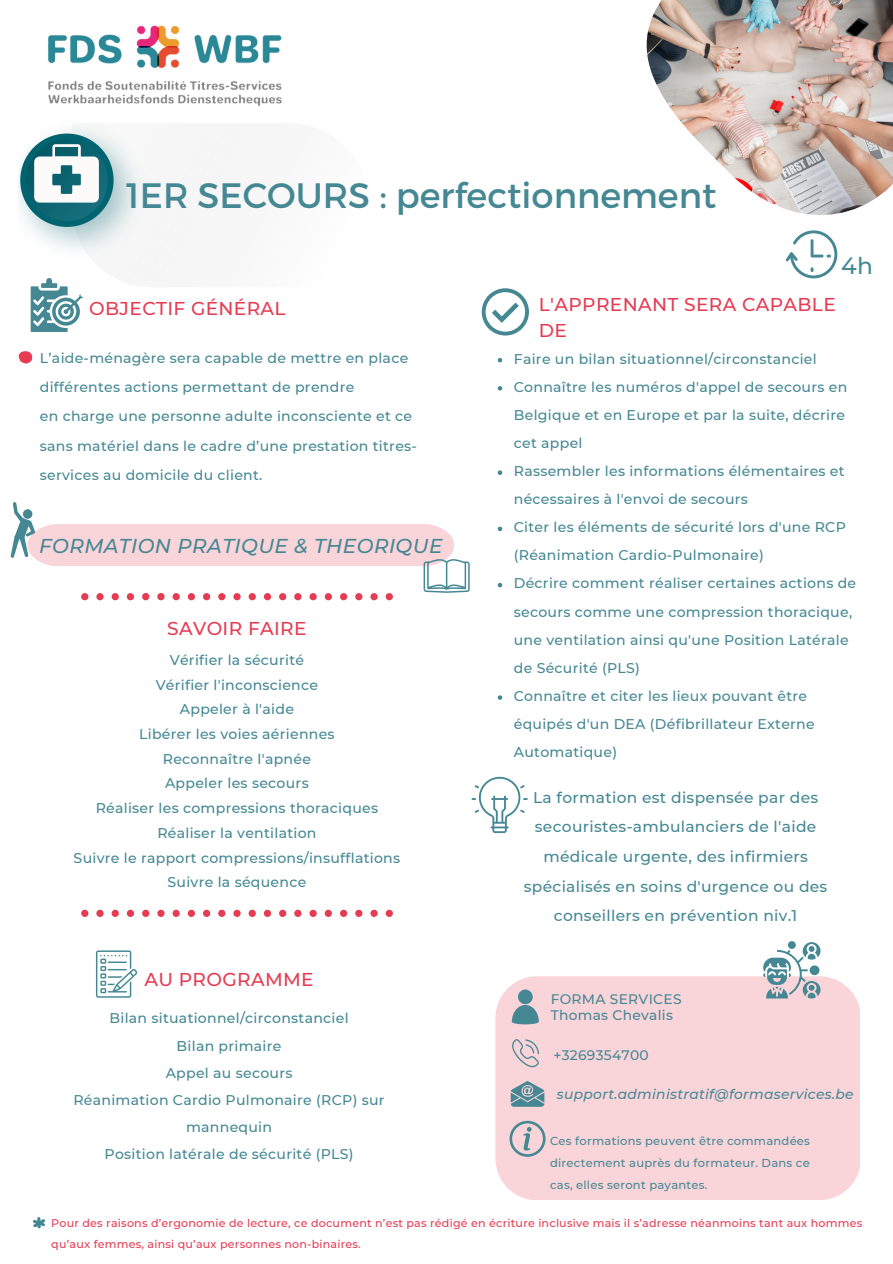
<style>
.page{position:relative;width:893px;height:1264px;background:#fff}
.page>*{position:absolute;margin:0;border:0;box-sizing:border-box;transform-origin:0 0}
.t1{font:35.25px "Montserrat";color:#458894}
.t2{font:500 23.4px "Montserrat";color:#458894}
.t3{font:italic 500 20.1px "Montserrat";letter-spacing:.02em;color:#458894}
.t4{font:500 18.6px/25.7px "Montserrat";letter-spacing:.02em;color:#e53c53}
.t5{font:500 15.45px/29.7px "Montserrat";letter-spacing:.02em;color:#458894;text-align:center}
.t6{font:500 14.1px/28px "Montserrat";letter-spacing:.02em;color:#458894}
.t7{font:italic 500 13.8px "Montserrat";letter-spacing:.02em;color:#458894}
.t8{font:500 13.8px/15.9px "Montserrat";letter-spacing:.02em;color:#458894}
.t9{font:500 11.55px/22.2px "Montserrat";letter-spacing:.02em;color:#458894;text-align:justify}
.t10{font:500 11.1px/21.3px "Montserrat";letter-spacing:.02em;color:#e53c53}
</style>
<div class="page">
<img style="left:19px;top:125px;width:125px;height:131px">
<div style="left:20px;top:134px;width:94px;height:93px;background:#006370;border-radius:50%"></div>
<div style="left:26px;top:139px;width:82px;height:82px;background:#fff;border-radius:50%;opacity:.1"></div>
<img style="left:48px;top:25px;width:234px;height:82px">
<img style="left:646px;top:0;width:246px;height:215px">
<svg style="left:481px;top:288px;width:48px;height:47px"></svg>
<svg style="left:497px;top:358px;width:5px;height:4px"></svg>
<svg style="left:497px;top:386px;width:5px;height:4px"></svg>
<svg style="left:497px;top:470px;width:5px;height:5px"></svg>
<svg style="left:497px;top:526px;width:5px;height:5px"></svg>
<svg style="left:497px;top:583px;width:5px;height:4px"></svg>
<svg style="left:497px;top:695px;width:5px;height:4px"></svg>
<svg style="left:34px;top:144px;width:65px;height:59px"></svg>
<svg style="left:96px;top:950px;width:41px;height:47px"></svg>
<svg style="left:31px;top:278px;width:52px;height:54px"></svg>
<svg style="left:19px;top:351px;width:13px;height:12px"></svg>
<svg style="left:471px;top:776px;width:56px;height:57px"></svg>
<svg style="left:785px;top:230px;width:52px;height:48px"></svg>
<div style="left:81px;top:593px;width:7px;height:7px;background:#e53c53;border-radius:50%"></div>
<div style="left:96px;top:593px;width:8px;height:7px;background:#e53c53;border-radius:50%"></div>
<div style="left:112px;top:593px;width:7px;height:7px;background:#e53c53;border-radius:50%"></div>
<div style="left:127px;top:593px;width:7px;height:7px;background:#e53c53;border-radius:50%"></div>
<div style="left:142px;top:593px;width:7px;height:7px;background:#e53c53;border-radius:50%"></div>
<div style="left:157px;top:593px;width:7px;height:7px;background:#e53c53;border-radius:50%"></div>
<div style="left:172px;top:593px;width:8px;height:7px;background:#e53c53;border-radius:50%"></div>
<div style="left:188px;top:593px;width:7px;height:7px;background:#e53c53;border-radius:50%"></div>
<div style="left:203px;top:593px;width:7px;height:7px;background:#e53c53;border-radius:50%"></div>
<div style="left:218px;top:593px;width:7px;height:7px;background:#e53c53;border-radius:50%"></div>
<div style="left:233px;top:593px;width:8px;height:7px;background:#e53c53;border-radius:50%"></div>
<div style="left:248px;top:593px;width:8px;height:7px;background:#e53c53;border-radius:50%"></div>
<div style="left:264px;top:593px;width:7px;height:7px;background:#e53c53;border-radius:50%"></div>
<div style="left:279px;top:593px;width:7px;height:7px;background:#e53c53;border-radius:50%"></div>
<div style="left:294px;top:593px;width:7px;height:7px;background:#e53c53;border-radius:50%"></div>
<div style="left:309px;top:593px;width:8px;height:7px;background:#e53c53;border-radius:50%"></div>
<div style="left:325px;top:593px;width:7px;height:7px;background:#e53c53;border-radius:50%"></div>
<div style="left:340px;top:593px;width:7px;height:7px;background:#e53c53;border-radius:50%"></div>
<div style="left:355px;top:593px;width:7px;height:7px;background:#e53c53;border-radius:50%"></div>
<div style="left:370px;top:593px;width:7px;height:7px;background:#e53c53;border-radius:50%"></div>
<div style="left:385px;top:593px;width:8px;height:7px;background:#e53c53;border-radius:50%"></div>
<div style="left:81px;top:909px;width:7px;height:7px;background:#e53c53;border-radius:50%"></div>
<div style="left:96px;top:909px;width:8px;height:7px;background:#e53c53;border-radius:50%"></div>
<div style="left:112px;top:909px;width:7px;height:7px;background:#e53c53;border-radius:50%"></div>
<div style="left:127px;top:909px;width:7px;height:7px;background:#e53c53;border-radius:50%"></div>
<div style="left:142px;top:909px;width:7px;height:7px;background:#e53c53;border-radius:50%"></div>
<div style="left:157px;top:909px;width:7px;height:7px;background:#e53c53;border-radius:50%"></div>
<div style="left:172px;top:909px;width:8px;height:7px;background:#e53c53;border-radius:50%"></div>
<div style="left:188px;top:909px;width:7px;height:7px;background:#e53c53;border-radius:50%"></div>
<div style="left:203px;top:909px;width:7px;height:7px;background:#e53c53;border-radius:50%"></div>
<div style="left:218px;top:909px;width:7px;height:7px;background:#e53c53;border-radius:50%"></div>
<div style="left:233px;top:909px;width:8px;height:7px;background:#e53c53;border-radius:50%"></div>
<div style="left:248px;top:909px;width:8px;height:7px;background:#e53c53;border-radius:50%"></div>
<div style="left:264px;top:909px;width:7px;height:7px;background:#e53c53;border-radius:50%"></div>
<div style="left:279px;top:909px;width:7px;height:7px;background:#e53c53;border-radius:50%"></div>
<div style="left:294px;top:909px;width:7px;height:7px;background:#e53c53;border-radius:50%"></div>
<svg style="left:309px;top:909px;width:8px;height:7px"></svg>
<div style="left:325px;top:909px;width:7px;height:7px;background:#e53c53;border-radius:50%"></div>
<div style="left:340px;top:909px;width:7px;height:7px;background:#e53c53;border-radius:50%"></div>
<div style="left:355px;top:909px;width:7px;height:7px;background:#e53c53;border-radius:50%"></div>
<svg style="left:370px;top:909px;width:7px;height:7px"></svg>
<div style="left:385px;top:909px;width:8px;height:7px;background:#e53c53;border-radius:50%"></div>
<svg style="left:33px;top:1217px;width:12px;height:11px"></svg>
<svg style="left:11px;top:502px;width:458px;height:91px"></svg>
<div style="left:495px;top:976px;width:364px;height:223px;background:#f9d4d9"></div>
<svg style="left:512px;top:989px;width:27px;height:35px"></svg>
<svg style="left:510px;top:1080px;width:34px;height:26px"></svg>
<svg style="left:763px;top:942px;width:57px;height:56px"></svg>
<svg style="left:512px;top:1037px;width:28px;height:30px"></svg>
<svg style="left:509px;top:1120px;width:36px;height:36px"></svg>
<h1 class="t1" style="left:126px;top:172px;width:591px">1ER SECOURS : perfectionnement</h1>
<h2 class="t2" style="left:841px;top:251px;width:34px">4h</h2>
<h3 class="t4" style="left:89px;top:295px;width:198px">OBJECTIF GÉNÉRAL</h3>
<p class="t6" style="left:40px;top:343px;width:378px;line-height:29.2px">L’aide-ménagère sera capable de mettre en place différentes actions permettant de prendre<br>en charge une personne adulte inconsciente et ce sans matériel dans le cadre d’une prestation titres&shy;services au domicile du client.</p>
<h3 class="t3" style="left:39px;top:533px;width:405px">FORMATION PRATIQUE &amp; THEORIQUE</h3>
<h3 class="t4" style="left:167px;top:615px;width:141px">SAVOIR FAIRE</h3>
<p class="t6" style="left:74px;top:647px;width:328px;line-height:24.8px;text-align:center">Vérifier la sécurité<br>Vérifier l'inconscience<br>Appeler à l'aide<br>Libérer les voies aériennes<br>Reconnaître l'apnée<br>Appeler les secours<br>Réaliser les compressions thoraciques<br>Réaliser la ventilation<br>Suivre le rapport compressions/insufflations<br>Suivre la séquence</p>
<h3 class="t4" style="left:144px;top:966px;width:171px">AU PROGRAMME</h3>
<p class="t6" style="left:73px;top:1004px;width:313px;line-height:27.2px;text-align:center">Bilan situationnel/circonstanciel<br>Bilan primaire<br>Appel au secours<br>Réanimation Cardio Pulmonaire (RCP) sur mannequin<br>Position latérale de sécurité (PLS)</p>
<h3 class="t4" style="left:539px;top:292px;width:298px">L'APPRENANT SERA CAPABLE<br>DE</h3>
<p class="t6" style="left:514px;top:344px;width:344px">Faire un bilan situationnel/circonstanciel Connaître les numéros d'appel de secours en Belgique et en Europe et par la suite, décrire cet appel<br>Rassembler les informations élémentaires et nécessaires à l'envoi de secours<br>Citer les éléments de sécurité lors d'une RCP (Réanimation Cardio-Pulmonaire)<br>Décrire comment réaliser certaines actions de secours comme une compression thoracique, une ventilation ainsi qu'une Position Latérale de Sécurité (PLS)<br>Connaître et citer les lieux pouvant être équipés d'un DEA (Défibrillateur Externe Automatique)</p>
<p class="t5" style="left:524px;top:782px;width:305px">La formation est dispensée par des secouristes-ambulanciers de l'aide médicale urgente, des infirmiers spécialisés en soins d'urgence ou des conseillers en prévention niv.1</p>
<p class="t8" style="left:550px;top:991px;width:132px">FORMA SERVICES<br>Thomas Chevalis</p>
<p class="t8" style="left:553px;top:1046px;width:97px">+3269354700</p>
<p class="t7" style="left:557px;top:1085px;width:298px">support.administratif@formaservices.be</p>
<p class="t9" style="left:550px;top:1129px;width:261px">Ces formations peuvent être commandées directement auprès du formateur. Dans ce cas, elles seront payantes.</p>
<p class="t10" style="left:51px;top:1211px;width:812px">Pour des raisons d’ergonomie de lecture, ce document n’est pas rédigé en écriture inclusive mais il s’adresse néanmoins tant aux hommes qu’aux femmes, ainsi qu’aux personnes non-binaires.</p>
</div>
